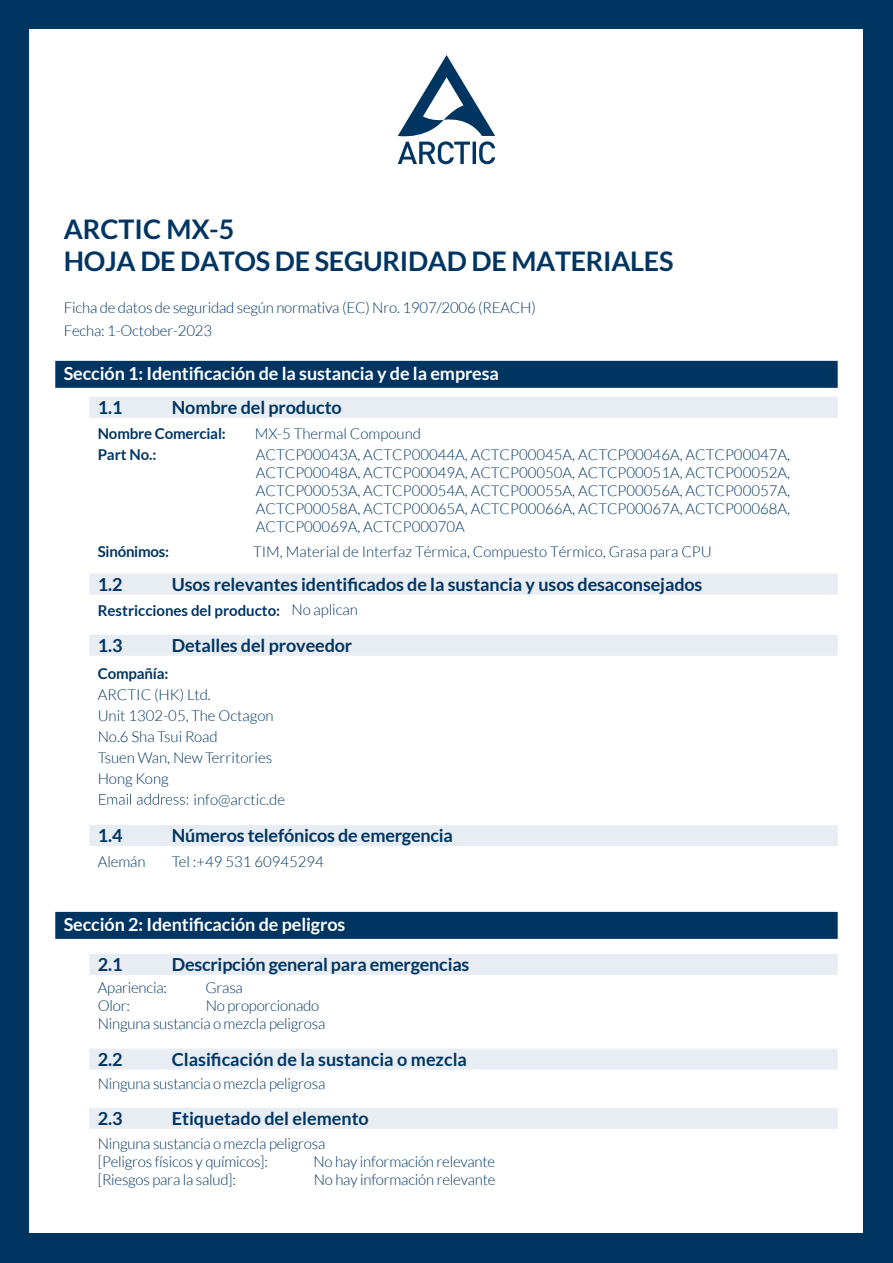
<style>
.page{position:relative;width:893px;height:1263px;background:#003562}
.page>*{position:absolute;margin:0;border:0;box-sizing:border-box;transform-origin:0 0}
.t1{font:700 27px/32.4px "Lato";letter-spacing:-.01em;color:#003562}
.t2{font:700 18px "Lato";letter-spacing:-.005em;color:#003562}
.t3{font:700 18px "Lato";letter-spacing:-.005em;color:#fff}
.t4{font:300 15px/18px "Lato";letter-spacing:-.015em;color:#003562}
.t5{font:700 15px "Lato";letter-spacing:-.01em;color:#003562}
.s1{font-weight:300}
</style>
<div class="page">
<div style="left:30px;top:30px;width:833px;height:1203px;background:#fff"></div>
<div style="left:55px;top:361px;width:783px;height:27px;background:#003562"></div>
<div style="left:89px;top:397px;width:749px;height:21px;background:#e8edf3"></div>
<div style="left:89px;top:573px;width:749px;height:21px;background:#e8edf3"></div>
<div style="left:89px;top:635px;width:749px;height:21px;background:#e8edf3"></div>
<div style="left:89px;top:825px;width:749px;height:21px;background:#e8edf3"></div>
<div style="left:55px;top:912px;width:783px;height:27px;background:#003562"></div>
<div style="left:89px;top:954px;width:749px;height:21px;background:#e8edf3"></div>
<svg style="left:99px;top:794px;width:89px;height:11px"></svg>
<div style="left:89px;top:1048px;width:749px;height:21px;background:#e8edf3"></div>
<div style="left:89px;top:1108px;width:749px;height:21px;background:#e8edf3"></div>
<svg style="left:398px;top:55px;width:97px;height:109px"></svg>
<h1 class="t1" style="left:64px;top:212px;width:611px">ARCTIC MX-5<br>HOJA DE DATOS DE SEGURIDAD DE MATERIALES</h1>
<p class="t4" style="left:64px;top:299px;width:474px">Ficha de datos de seguridad según normativa (EC) Nro. 1907/2006 (REACH)</p>
<p class="t4" style="left:64px;top:321px;width:150px">Fecha: 1-October-2023</p>
<p class="t3" style="left:64px;top:364px;width:437px">Sección 1: Identificación de la sustancia y de la empresa</p>
<p class="t2" style="left:172px;top:397px;width:171px">Nombre del producto</p>
<p class="t2" style="left:98px;top:397px;width:26px">1.1</p>
<p class="t5" style="left:98px;top:425px;width:130px">Nombre Comercial:</p>
<p class="t4" style="left:255px;top:425px;width:168px">MX-5 Thermal Compound</p>
<p class="t5" style="left:98px;top:446px;width:60px">Part No.:</p>
<p class="t4" style="left:256px;top:446px;width:536px;text-align:justify">ACTCP00043A, ACTCP00044A, ACTCP00045A, ACTCP00046A, ACTCP00047A, ACTCP00048A, ACTCP00049A, ACTCP00050A, ACTCP00051A, ACTCP00052A, ACTCP00053A, ACTCP00054A, ACTCP00055A, ACTCP00056A, ACTCP00057A, ACTCP00058A, ACTCP00065A, ACTCP00066A, ACTCP00067A, ACTCP00068A, ACTCP00069A, ACTCP00070A</p>
<p class="t5" style="left:98px;top:543px;width:73px">Sinónimos:</p>
<p class="t4" style="left:253px;top:543px;width:460px">TIM, Material de Interfaz Térmica, Compuesto Térmico, Grasa para CPU</p>
<p class="t2" style="left:98px;top:574px;width:26px">1.2</p>
<p class="t5" style="left:98px;top:602px;width:262px">Restricciones del producto: <span class="s1">No aplican</span></p>
<p class="t2" style="left:98px;top:635px;width:26px">1.3</p>
<p class="t2" style="left:172px;top:635px;width:182px">Detalles del proveedor</p>
<p class="t2" style="left:172px;top:574px;width:532px">Usos relevantes identificados de la sustancia y usos desaconsejados</p>
<p class="t5" style="left:98px;top:664px;width:72px">Compañía:</p>
<p class="t4" style="left:98px;top:684px;width:177px;line-height:21px">ARCTIC (HK) Ltd.<br>Unit 1302-05, The Octagon<br>No.6 Sha Tsui Road<br>Tsuen Wan, NewTerritories<br>Hong Kong</p>
<p class="t4" style="left:194px;top:790px;width:93px">info@arctic.de</p>
<p class="t2" style="left:98px;top:825px;width:26px">1.4</p>
<p class="t2" style="left:172px;top:825px;width:283px">Números telefónicos de emergencia</p>
<p class="t4" style="left:98px;top:853px;width:49px">Alemán</p>
<p class="t4" style="left:172px;top:853px;width:154px">Tel :+49 531 60945294</p>
<p class="t3" style="left:64px;top:914px;width:283px">Sección 2: Identificación de peligros</p>
<p class="t2" style="left:98px;top:954px;width:26px">2.1</p>
<p class="t2" style="left:172px;top:954px;width:299px">Descripción general para emergencias</p>
<p class="t4" style="left:98px;top:979px;width:71px">Apariencia:</p>
<p class="t4" style="left:206px;top:979px;width:39px">Grasa</p>
<p class="t4" style="left:98px;top:997px;width:34px">Olor:</p>
<p class="t4" style="left:98px;top:997px;width:229px;text-indent:108px">No proporcionado<br>Ninguna sustancia o mezcla peligrosa</p>
<p class="t2" style="left:98px;top:1049px;width:26px">2.2</p>
<p class="t2" style="left:172px;top:1049px;width:297px">Clasificación de la sustancia o mezcla</p>
<p class="t4" style="left:98px;top:1075px;width:229px">Ninguna sustancia o mezcla peligrosa</p>
<p class="t2" style="left:98px;top:1108px;width:26px">2.3</p>
<p class="t2" style="left:172px;top:1108px;width:199px">Etiquetado del elemento</p>
<p class="t4" style="left:98px;top:1134px;width:229px">Ninguna sustancia o mezcla peligrosa [Peligros físicos y químicos]:</p>
<p class="t4" style="left:313px;top:1152px;width:183px">No hay información relevante</p>
<p class="t4" style="left:98px;top:1170px;width:140px">[Riesgos para la salud]:</p>
<p class="t4" style="left:314px;top:1170px;width:183px">No hay información relevante</p>
</div>
